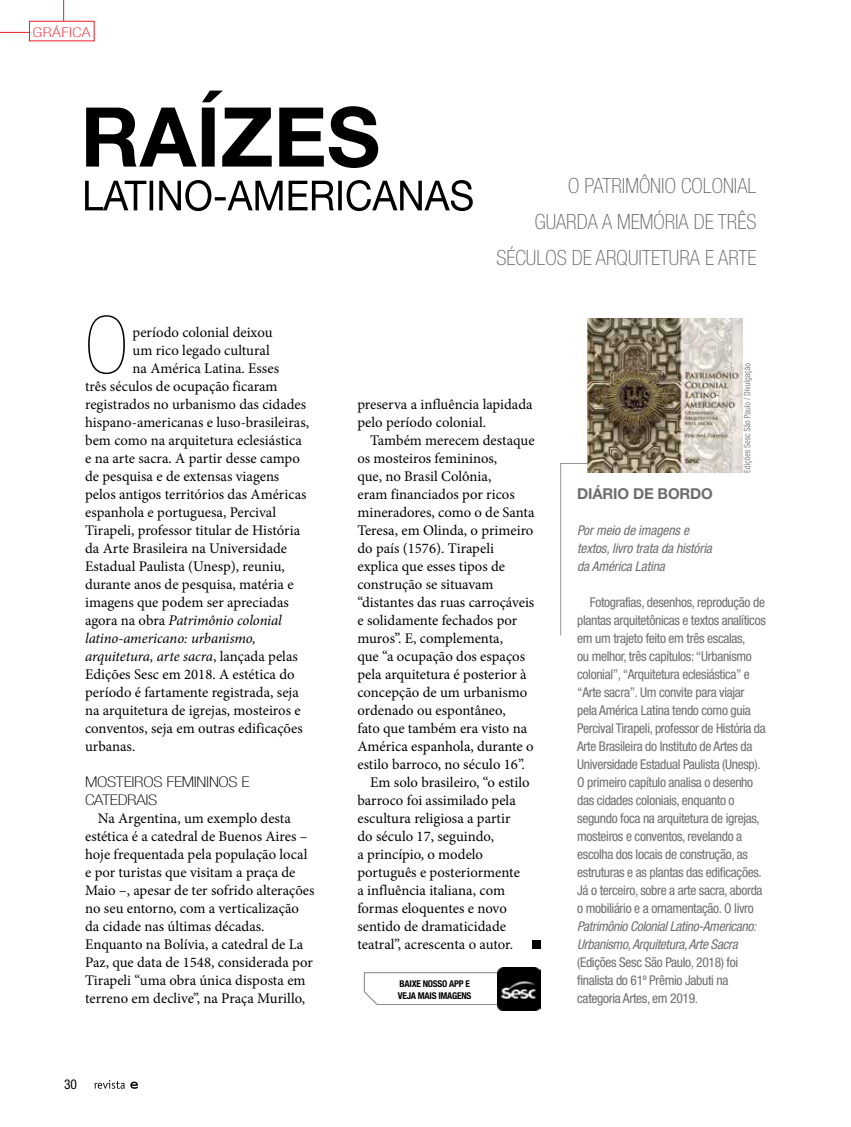
<style>
.page{position:relative;width:851px;height:1127px;background:#fff}
.page>*{position:absolute;margin:0;border:0;box-sizing:border-box;transform-origin:0 0}
.t1{font:200 condensed 79.8px "Helvetica Neue LT Std";color:#000}
.t2{font:100 condensed 21px/36px "Helvetica Neue LT Std";color:#636466;text-align:right}
.t3{font:700 15px "Helvetica Neue LT Std";letter-spacing:-.01em;color:#6d6e71}
.t4{font:14.7px/18px "Minion Pro";color:#000}
.t5{font:italic 14.7px "Minion Pro";letter-spacing:-.01em;color:#000}
.t6{font:100 condensed 14.7px/18px "Helvetica Neue LT Std";letter-spacing:-.02em;color:#000;scale:1.3 1}
.t7{font:condensed 13.5px/18px "Helvetica Neue LT Std";letter-spacing:-.025em;color:#6d6e71}
.t8{font:italic condensed 13.5px/18px "Helvetica Neue LT Std";letter-spacing:-.025em;color:#6d6e71}
.t9{font:100 condensed 13.5px "Helvetica Neue LT Std";letter-spacing:.025em;color:#ed1d24;scale:1.33 1}
.t10{font:condensed 13.5px "Helvetica Neue LT Std";color:#000}
.t11{font:700 condensed 9.3px/12px "Helvetica Neue LT Std";letter-spacing:-.025em;color:#000}
.s1{font-style:normal}
</style>
<div class="page">
<svg style="left:94px;top:1080px;width:44px;height:9px"></svg>
<svg style="left:0;top:0;width:64px;height:33px"></svg>
<div style="left:29px;top:21px;width:65px;height:20px;background:#fff"></div>
<div style="left:29px;top:21px;width:65px;height:20px;border:1px solid #ed1d24"></div>
<svg style="left:85px;top:180px;width:387px;height:31px"></svg>
<svg style="left:86px;top:91px;width:292px;height:77px"></svg>
<hr style="left:560px;top:463px;width:143px;height:1px;background:#939598">
<hr style="left:560px;top:463px;width:1px;height:172px;background:#939598">
<svg style="left:364px;top:972px;width:133px;height:33px"></svg>
<img style="left:497px;top:967px;width:43px;height:43px">
<div style="left:532px;top:941px;width:9px;height:8px;background:#000"></div>
<img style="left:587px;top:319px;width:155px;height:153px">
<svg style="left:743px;top:363px;width:9px;height:109px"></svg>
<p class="t9" style="left:33px;top:25px;width:45px">GRÁFICA</p>
<h1 class="t1" style="left:85px;top:301px;width:44px">O</h1>
<p class="t4" style="left:132px;top:323px;width:141px">período colonial deixou</p>
<p class="t4" style="left:132px;top:341px;width:139px">um rico legado cultural</p>
<p class="t4" style="left:132px;top:359px;width:148px">na América Latina. Esses</p>
<p class="t4" style="left:85px;top:377px;width:194px">três séculos de ocupação ficaram</p>
<p class="t4" style="left:85px;top:395px;width:222px">registrados no urbanismo das cidades</p>
<p class="t4" style="left:85px;top:413px;width:225px">hispano-americanas e luso-brasileiras,</p>
<p class="t4" style="left:85px;top:431px;width:218px">bem como na arquitetura eclesiástica</p>
<p class="t4" style="left:85px;top:449px;width:216px">e na arte sacra. A partir desse campo</p>
<p class="t4" style="left:85px;top:467px;width:196px">de pesquisa e de extensas viagens</p>
<p class="t4" style="left:85px;top:485px;width:223px">pelos antigos territórios das Américas</p>
<p class="t4" style="left:85px;top:503px;width:192px">espanhola e portuguesa, Percival</p>
<p class="t4" style="left:85px;top:521px;width:216px">Tirapeli, professor titular de História</p>
<p class="t4" style="left:85px;top:539px;width:203px">da Arte Brasileira na Universidade</p>
<p class="t4" style="left:85px;top:557px;width:201px">Estadual Paulista (Unesp), reuniu,</p>
<p class="t4" style="left:85px;top:575px;width:210px">durante anos de pesquisa, matéria e</p>
<p class="t4" style="left:85px;top:593px;width:205px">imagens que podem ser apreciadas</p>
<p class="t5" style="left:85px;top:610px;width:198px"><span class="s1">agora na obra</span> Patrimônio colonial</p>
<p class="t5" style="left:85px;top:628px;width:172px">latino-americano: urbanismo,</p>
<p class="t5" style="left:85px;top:646px;width:214px">arquitetura, arte sacra<span class="s1">, lançada pelas</span></p>
<p class="t4" style="left:85px;top:665px;width:211px">Edições Sesc em 2018. A estética do</p>
<p class="t4" style="left:85px;top:683px;width:215px">período é fartamente registrada, seja</p>
<p class="t4" style="left:85px;top:701px;width:217px">na arquitetura de igrejas, mosteiros e</p>
<p class="t4" style="left:85px;top:719px;width:219px">conventos, seja em outras edificações</p>
<p class="t4" style="left:85px;top:737px;width:52px">urbanas.</p>
<p class="t6" style="left:85px;top:773px;width:128px">MOSTEIROS FEMININOS E<br>CATEDRAIS</p>
<p class="t4" style="left:85px;top:809px;width:231px;text-indent:13px">Na Argentina, um exemplo desta estética é a catedral de Buenos Aires – hoje frequentada pela população local e por turistas que visitam a praça de Maio –, apesar de ter sofrido alterações no seu entorno, com a verticalização da cidade nas últimas décadas.<br>Enquanto na Bolívia, a catedral de La Paz, que data de 1548, considerada por Tirapeli “uma obra única disposta em terreno em declive”, na Praça Murillo,</p>
<p class="t10" style="left:64px;top:1076px;width:14px">30</p>
<h2 class="t2" style="left:496px;top:167px;width:261px">O PATRIMÔNIO COLONIAL<br>GUARDA A MEMÓRIA DE TRÊS<br>SÉCULOS DE ARQUITETURA E ARTE</h2>
<p class="t4" style="left:357px;top:395px;width:177px">preserva a influência lapidada pelo período colonial.</p>
<p class="t4" style="left:370px;top:431px;width:166px">Também merecem destaque</p>
<p class="t4" style="left:357px;top:449px;width:141px">os mosteiros femininos,</p>
<p class="t4" style="left:357px;top:467px;width:135px">que, no Brasil Colônia,</p>
<p class="t4" style="left:357px;top:485px;width:159px">eram financiados por ricos</p>
<p class="t4" style="left:357px;top:503px;width:179px">mineradores, como o de Santa</p>
<p class="t4" style="left:357px;top:521px;width:177px">Teresa, em Olinda, o primeiro</p>
<p class="t4" style="left:357px;top:539px;width:138px">do país (1576). Tirapeli</p>
<p class="t4" style="left:357px;top:557px;width:149px">explica que esses tipos de</p>
<p class="t4" style="left:357px;top:575px;width:138px">construção se situavam</p>
<p class="t4" style="left:357px;top:593px;width:178px">“distantes das ruas carroçáveis</p>
<p class="t4" style="left:357px;top:611px;width:161px">e solidamente fechados por</p>
<p class="t4" style="left:357px;top:629px;width:147px">muros”. E, complementa,</p>
<p class="t4" style="left:357px;top:647px;width:169px">que “a ocupação dos espaços</p>
<p class="t4" style="left:357px;top:665px;width:171px">pela arquitetura é posterior à</p>
<p class="t4" style="left:357px;top:683px;width:171px">concepção de um urbanismo</p>
<p class="t4" style="left:357px;top:701px;width:150px">ordenado ou espontâneo,</p>
<p class="t4" style="left:357px;top:719px;width:171px">fato que também era visto na</p>
<p class="t4" style="left:357px;top:737px;width:178px">América espanhola, durante o</p>
<p class="t4" style="left:357px;top:755px;width:169px">estilo barroco, no século 16”.</p>
<p class="t4" style="left:370px;top:773px;width:161px">Em solo brasileiro, “o estilo</p>
<p class="t4" style="left:357px;top:791px;width:160px">barroco foi assimilado pela</p>
<p class="t4" style="left:357px;top:809px;width:155px">escultura religiosa a partir</p>
<p class="t4" style="left:357px;top:827px;width:138px">do século 17, seguindo,</p>
<p class="t4" style="left:357px;top:845px;width:127px">a princípio, o modelo</p>
<p class="t4" style="left:357px;top:863px;width:164px">português e posteriormente</p>
<p class="t4" style="left:357px;top:881px;width:149px">a influência italiana, com</p>
<p class="t4" style="left:357px;top:899px;width:151px">formas eloquentes e novo</p>
<p class="t4" style="left:357px;top:917px;width:150px">sentido de dramaticidade</p>
<p class="t4" style="left:357px;top:935px;width:157px">teatral”, acrescenta o autor.</p>
<p class="t11" style="left:398px;top:977px;width:75px">BAIXE NOSSO APP E<br>VEJA MAIS IMAGENS</p>
<p class="t3" style="left:577px;top:484px;width:137px">DIÁRIO DE BORDO</p>
<p class="t8" style="left:577px;top:522px;width:136px">Por meio de imagens e textos, livro trata da história da América Latina</p>
<p class="t7" style="left:577px;top:593px;width:190px;text-indent:13px">Fotografias, desenhos, reprodução de plantas arquitetônicas e textos analíticos em um trajeto feito em três escalas,<br>ou melhor, três capítulos: “Urbanismo colonial”, “Arquitetura eclesiástica” e “Arte sacra”. Um convite para viajar pela América Latina tendo como guia Percival Tirapeli, professor de História da Arte Brasileira do Instituto de Artes da Universidade Estadual Paulista (Unesp).<br>O primeiro capítulo analisa o desenho das cidades coloniais, enquanto o segundo foca na arquitetura de igrejas, mosteiros e conventos, revelando a escolha dos locais de construção, as estruturas e as plantas das edificações.<br>Já o terceiro, sobre a arte sacra, aborda o mobiliário e a ornamentação. O livro</p>
<p class="t8" style="left:577px;top:917px;width:181px">Patrimônio Colonial Latino-Americano:<br>Urbanismo, Arquitetura, Arte Sacra</p>
<p class="t7" style="left:577px;top:953px;width:162px">(Edições Sesc São Paulo, 2018) foi finalista do 61º Prêmio Jabuti na categoria Artes, em 2019.</p>
</div>
